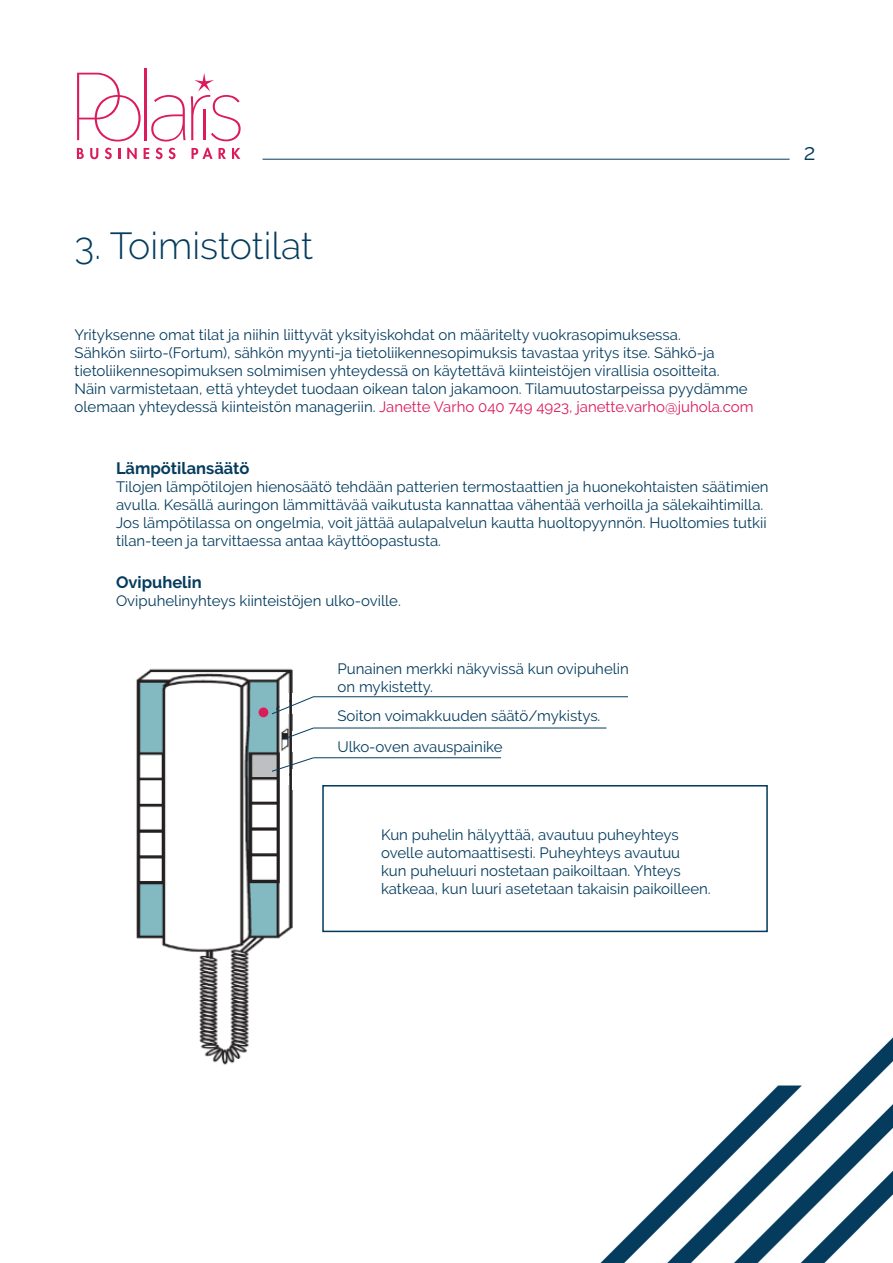
<style>
.page{position:relative;width:893px;height:1263px;background:#fff}
.page>*{position:absolute;margin:0;border:0;box-sizing:border-box;transform-origin:0 0}
.t1{font:300 37.5px "Raleway";color:#053c5e}
.t2{font:22.5px "Raleway";color:#053c5e}
.t3{font:700 16.5px "Raleway";color:#053c5e}
.t4{font:15px/18px "Raleway";color:#053c5e}
.s1{color:#dc1b5a}
</style>
<div class="page">
<hr style="left:145px;top:68px;width:2px;height:72px;background:#dc1b5a">
<svg style="left:77px;top:148px;width:7px;height:11px"></svg>
<svg style="left:90px;top:148px;width:8px;height:11px"></svg>
<svg style="left:105px;top:148px;width:7px;height:11px"></svg>
<svg style="left:118px;top:148px;width:2px;height:11px"></svg>
<svg style="left:127px;top:148px;width:10px;height:11px"></svg>
<svg style="left:144px;top:148px;width:5px;height:11px"></svg>
<svg style="left:156px;top:148px;width:7px;height:11px"></svg>
<svg style="left:169px;top:148px;width:7px;height:11px"></svg>
<svg style="left:192px;top:148px;width:21px;height:11px"></svg>
<svg style="left:219px;top:148px;width:7px;height:11px"></svg>
<svg style="left:232px;top:148px;width:8px;height:11px"></svg>
<svg style="left:77px;top:73px;width:64px;height:69px"></svg>
<svg style="left:151px;top:73px;width:90px;height:69px"></svg>
<img style="left:600px;top:1037px;width:293px;height:226px">
<div style="left:322px;top:785px;width:446px;height:147px;border:2px solid #053c5e"></div>
<hr style="left:262px;top:159px;width:528px;height:1px;background:#053c5e">
<img style="left:136px;top:668px;width:157px;height:397px">
<div style="left:257px;top:700px;width:19px;height:28px;background:#83b9c1"></div>
<div style="left:280px;top:693px;width:8px;height:21px;background:#fff"></div>
<div style="left:292px;top:693px;width:8px;height:21px;background:#fff"></div>
<div style="left:292px;top:731px;width:8px;height:21px;background:#fff"></div>
<div style="left:292px;top:769px;width:8px;height:20px;background:#fff"></div>
<div style="left:280px;top:764px;width:8px;height:21px;background:#fff"></div>
<div style="left:259px;top:707px;width:9px;height:10px;background:#dc1b5a;border-radius:50%"></div>
<svg style="left:271px;top:696px;width:357px;height:19px"></svg>
<hr style="left:313px;top:728px;width:293px;height:1px;background:#053c5e">
<svg style="left:283px;top:727px;width:32px;height:13px"></svg>
<hr style="left:313px;top:757px;width:188px;height:1px;background:#053c5e">
<svg style="left:271px;top:757px;width:43px;height:15px"></svg>
<h1 class="t1" style="left:75px;top:224px;width:240px">3. Toimistotilat</h1>
<p class="t4" style="left:75px;top:325px;width:680px">Yrityksenne omat tilat ja niihin liittyvät yksityiskohdat on määritelty vuokrasopimuksessa.<br>Sähkön siirto-(Fortum), sähkön myynti-ja tietoliikennesopimuksis tavastaa yritys itse. Sähkö-ja tietoliikennesopimuksen solmimisen yhteydessä on käytettävä kiinteistöjen virallisia osoitteita.<br>Näin varmistetaan, että yhteydet tuodaan oikean talon jakamoon. Tilamuutostarpeissa pyydämme olemaan yhteydessä kiinteistön manageriin. <span class="s1">Janette Varho 040 749 4923, janette.varho@juhola.com</span></p>
<p class="t3" style="left:116px;top:459px;width:135px">Lämpötilansäätö</p>
<p class="t4" style="left:116px;top:477px;width:654px">Tilojen lämpötilojen hienosäätö tehdään patterien termostaattien ja huonekohtaisten säätimien avulla. Kesällä auringon lämmittävää vaikutusta kannattaa vähentää verhoilla ja sälekaihtimilla.<br>Jos lämpötilassa on ongelmia, voit jättää aulapalvelun kautta huoltopyynnön. Huoltomies tutkii tilan-teen ja tarvittaessa antaa käyttöopastusta.</p>
<p class="t3" style="left:116px;top:573px;width:87px">Ovipuhelin</p>
<p class="t4" style="left:116px;top:591px;width:286px">Ovipuhelinyhteys kiinteistöjen ulko-oville.</p>
<p class="t4" style="left:337px;top:660px;width:293px">Punainen merkki näkyvissä kun ovipuhelin on mykistetty.</p>
<p class="t4" style="left:337px;top:700px;width:264px;line-height:30.9px">Soiton voimakkuuden säätö/mykistys.<br>Ulko-oven avauspainike</p>
<p class="t4" style="left:381px;top:826px;width:331px">Kun puhelin hälyyttää, avautuu puheyhteys ovelle automaattisesti. Puheyhteys avautuu<br>kun puheluuri nostetaan paikoiltaan. Yhteys katkeaa, kun luuri asetetaan takaisin paikoilleen.</p>
<h2 class="t2" style="left:804px;top:139px;width:13px">2</h2>
</div>
